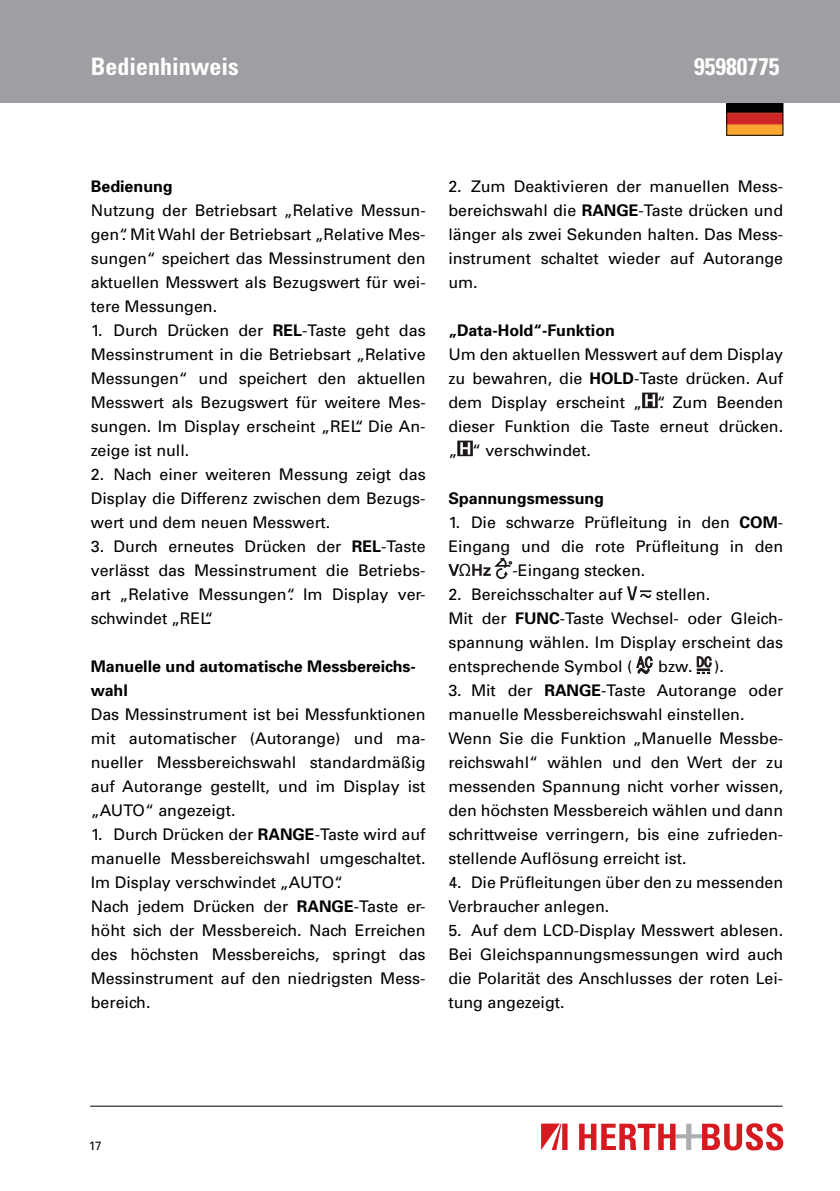
<style>
.page{position:relative;width:840px;height:1191px;background:#fff}
.page>*{position:absolute;margin:0;border:0;box-sizing:border-box;transform-origin:0 0}
.t1{font:700 condensed 24px "Univers";color:#fff}
.t2{font:16px/24px "Univers";color:#000;text-align:justify}
.t3{font:700 16px/24px "Univers";color:#000}
.t4{font:12px "Univers";color:#000}
.s1{font-weight:700}
</style>
<div class="page">
<img style="left:728px;top:103px;width:52px;height:30px">
<div style="left:726px;top:101px;width:56px;height:34px;border:1px solid #000"></div>
<div style="left:0;top:0;width:839px;height:102px;background:#9d9fa2"></div>
<svg style="left:579px;top:1123px;width:203px;height:27px"></svg>
<svg style="left:541px;top:1123px;width:26px;height:27px"></svg>
<hr style="left:90px;top:1105px;width:692px;height:1px;background:#000">
<div style="left:641px;top:392px;width:16px;height:16px;border:2px solid #1d181c"></div>
<svg style="left:644px;top:394px;width:10px;height:13px"></svg>
<div style="left:457px;top:440px;width:15px;height:16px;border:2px solid #1d181c"></div>
<svg style="left:460px;top:442px;width:10px;height:13px"></svg>
<svg style="left:448px;top:557px;width:64px;height:22px"></svg>
<svg style="left:627px;top:586px;width:24px;height:14px"></svg>
<svg style="left:636px;top:656px;width:15px;height:17px"></svg>
<svg style="left:696px;top:656px;width:14px;height:17px"></svg>
<h1 class="t1" style="left:91px;top:52px;width:150px">Bedienhinweis</h1>
<h1 class="t1" style="left:693px;top:52px;width:87px">95980775</h1>
<p class="t3" style="left:91px;top:174px;width:83px">Bedienung</p>
<p class="t2" style="left:91px;top:198px;width:336px">Nutzung der Betriebsart „Relative Messun&shy;gen“. Mit Wahl der Betriebsart „Relative Mes&shy;sungen“ speichert das Messinstrument den aktuellen Messwert als Bezugswert für wei&shy;tere Messungen.</p>
<p class="t2" style="left:91px;top:318px;width:336px">1. Durch Drücken der <span class="s1">REL</span>-Taste geht das Messinstrument in die Betriebsart „Relative Messungen“ und speichert den aktuellen Messwert als Bezugswert für weitere Mes&shy;sungen. Im Display erscheint „REL“. Die An&shy;zeige ist null.</p>
<p class="t2" style="left:91px;top:462px;width:336px">2. Nach einer weiteren Messung zeigt das Display die Differenz zwischen dem Bezugs&shy;wert und dem neuen Messwert.</p>
<p class="t2" style="left:91px;top:534px;width:336px">3. Durch erneutes Drücken der <span class="s1">REL</span>-Taste verlässt das Messinstrument die Betriebs&shy;art „Relative Messungen“. Im Display ver&shy;schwindet „REL“.</p>
<p class="t3" style="left:91px;top:654px;width:326px">Manuelle und automatische Messbereichs&shy;wahl</p>
<p class="t2" style="left:91px;top:702px;width:336px">Das Messinstrument ist bei Messfunktionen mit automatischer (Autorange) und ma&shy;nueller Messbereichswahl standardmäßig auf Autorange gestellt, und im Display ist „AUTO“ angezeigt.</p>
<p class="t2" style="left:91px;top:822px;width:336px;text-align:left">1. Durch Drücken der <span class="s1">RANGE</span>-Taste wird auf manuelle Messbereichswahl umgeschaltet.<br>Im Display verschwindet „AUTO“.<br>Nach jedem Drücken der <span class="s1">RANGE</span>-Taste er&shy;höht sich der Messbereich. Nach Erreichen des höchsten Messbereichs, springt das Messinstrument auf den niedrigsten Mess&shy;bereich.</p>
<p class="t2" style="left:448px;top:174px;width:336px">2. Zum Deaktivieren der manuellen Mess&shy;bereichswahl die <span class="s1">RANGE</span>-Taste drücken und länger als zwei Sekunden halten. Das Mess&shy;instrument schaltet wieder auf Autorange um.</p>
<p class="t3" style="left:448px;top:318px;width:168px">„Data-Hold“-Funktion</p>
<p class="t2" style="left:448px;top:342px;width:336px">Um den aktuellen Messwert auf dem Display zu bewahren, die <span class="s1">HOLD</span>-Taste drücken. Auf dem Display erscheint „ “. Zum Beenden dieser Funktion die Taste erneut drücken. „ “ verschwindet.</p>
<p class="t3" style="left:448px;top:486px;width:157px">Spannungsmessung</p>
<p class="t2" style="left:448px;top:510px;width:336px">1. Die schwarze Prüfleitung in den <span class="s1">COM</span>-</p>
<p class="t2" style="left:448px;top:534px;width:336px">Eingang und die rote Prüfleitung in den</p>
<p class="t2" style="left:512px;top:558px;width:134px">-Eingang stecken.</p>
<p class="t2" style="left:448px;top:582px;width:175px">2. Bereichsschalter auf</p>
<p class="t2" style="left:448px;top:582px;width:336px;text-align:left;text-indent:207px">stellen.<br>Mit der <span class="s1">FUNC</span>-Taste Wechsel- oder Gleich&shy;spannung wählen. Im Display erscheint das entsprechende Symbol (</p>
<p class="t2" style="left:658px;top:654px;width:36px">bzw.</p>
<p class="t2" style="left:713px;top:654px;width:11px">).</p>
<p class="t2" style="left:448px;top:678px;width:336px;text-align:left">3. Mit der <span class="s1">RANGE</span>-Taste Autorange oder manuelle Messbereichswahl einstellen.<br>Wenn Sie die Funktion „Manuelle Messbe&shy;reichswahl“ wählen und den Wert der zu messenden Spannung nicht vorher wissen, den höchsten Messbereich wählen und dann schrittweise verringern, bis eine zufrieden&shy;stellende Auflösung erreicht ist.</p>
<p class="t2" style="left:448px;top:870px;width:336px">4. Die Prüfleitungen über den zu messenden<br>Verbraucher anlegen.</p>
<p class="t2" style="left:448px;top:918px;width:336px">5. Auf dem LCD-Display Messwert ablesen.<br>Bei Gleichspannungsmessungen wird auch die Polarität des Anschlusses der roten Lei&shy;tung angezeigt.</p>
<p class="t4" style="left:89px;top:1137px;width:15px">17</p>
</div>
